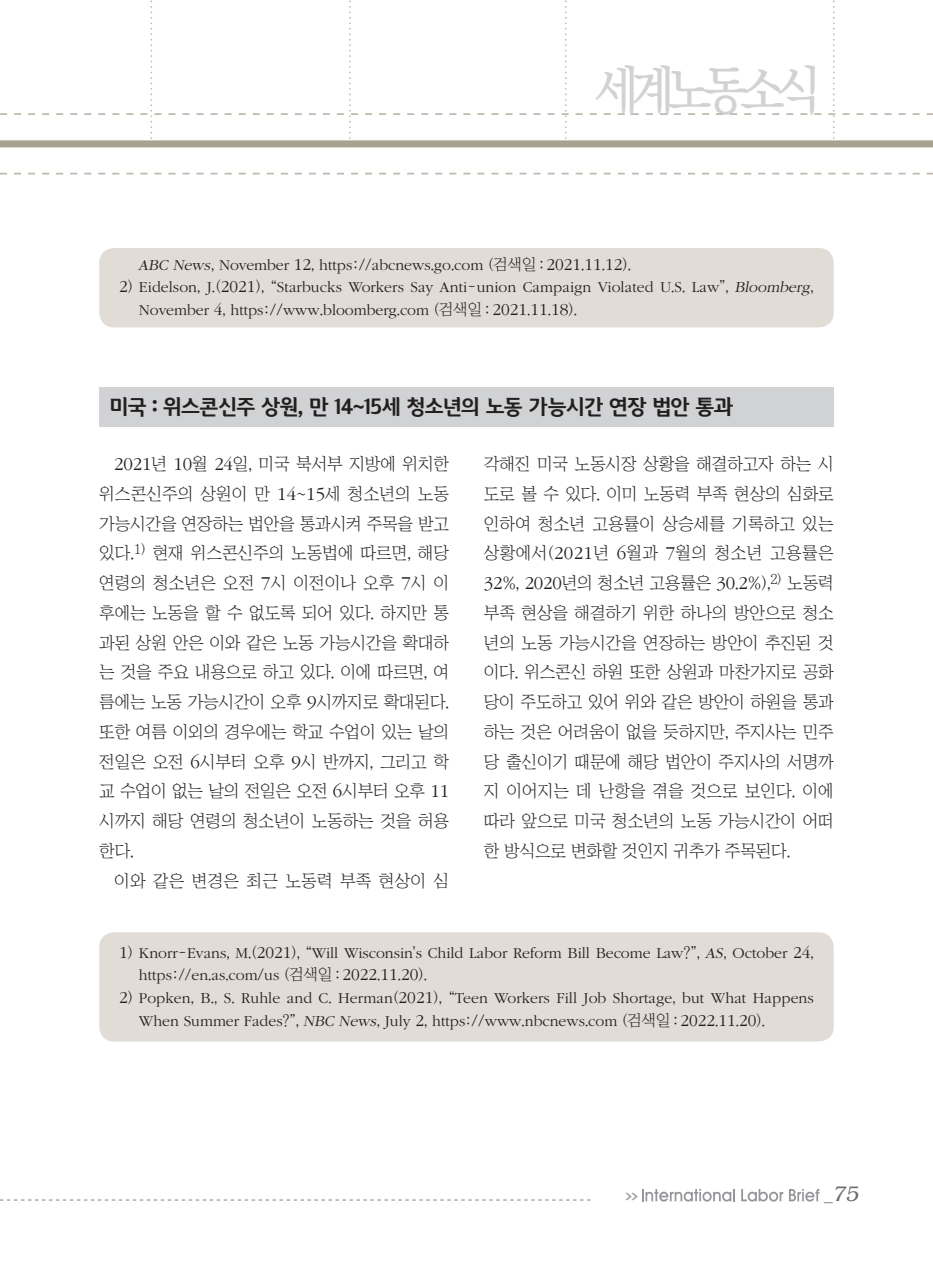
<style>
.page{position:relative;width:933px;height:1275px;background:#fff}
.page>*{position:absolute;margin:0;border:0;box-sizing:border-box;transform-origin:0 0}
.t1{font:500 52.5px "Ko Pub Batang";letter-spacing:-.175em;color:#d1d2d4;scale:.9 1}
.노사정__제목{font:700 21px "Auction Gothic";letter-spacing:-.06em;color:#231f20}
.t2{font:italic 300 21px "Bookman";color:#6c6d70}
.노사정__본문{font:17.15px/29.8px "Chosunilbo NM";letter-spacing:-.01em;color:#231f20;text-align:justify}
.노사정__본문-2{font:17.15px "Chosunilbo NM";letter-spacing:.015em;color:#231f20}
.각주{font:300 15.75px/22.8px "ITC Garamond Std";color:#231f20}
.t3{font:700 7.88px "Ko Pub Dotum";color:#939598;scale:2 1}
.s1{font-style:italic}
.s2{font-family:"Chosunilbo NM";font-weight:400}
.s3{font-size:17.32px}
.s4{font-family:"ITC Garamond Std";font-weight:300;font-size:18.9px}
.s5{font-family:"Helvetica";font-weight:400;font-style:normal;font-size:17.5px}
</style>
<div class="page">
<svg style="left:0;top:1199px;width:590px;height:1px"></svg>
<svg style="left:0;top:173px;width:933px;height:1px"></svg>
<svg style="left:0;top:0;width:933px;height:147px"></svg>
<svg style="left:642px;top:1189px;width:93px;height:13px"></svg>
<svg style="left:741px;top:1189px;width:42px;height:13px"></svg>
<svg style="left:789px;top:1189px;width:30px;height:12px"></svg>
<div style="left:99px;top:248px;width:734px;height:79px;background:#e1dcd5;border-radius:15px"></div>
<div style="left:99px;top:932px;width:734px;height:109px;background:#e1dcd5;border-radius:15px"></div>
<div style="left:99px;top:387px;width:734px;height:40px;background:#d1d2d4"></div>
<h1 class="t1" style="left:595px;top:64px;width:253px">세계노동소식</h1>
<p class="각주" style="left:138px;top:254px;width:494px"><span class="s1">ABCNews</span><span class="s2">,</span> November <span class="s3">12</span><span class="s2">,</span> https<span class="s2">://</span>abcnews<span class="s2">.</span>go<span class="s2">.</span>com <span class="s2">(검색일 :</span> <span class="s3">2021</span><span class="s2">.</span><span class="s3">11</span><span class="s2">.</span><span class="s3">12</span><span class="s2">).</span></p>
<p class="각주" style="left:139px;top:276px;width:676px;text-indent:-20px"><span class="s3">2</span><span class="s2">)</span> Eidelson<span class="s2">,</span> J<span class="s2">.(</span><span class="s3">2021</span><span class="s2">), “</span>Starbucks Workers Say Anti<span class="s2">-</span>union Campaign Violated U<span class="s2">.</span>S<span class="s2">.</span> Law<span class="s2">”,</span> <span class="s1">Bloomberg</span><span class="s2">,<br></span>November <span class="s3">4</span><span class="s2">,</span> https<span class="s2">://</span>www<span class="s2">.</span>bloomberg<span class="s2">.</span>com <span class="s2">(검색일 :</span> <span class="s3">2021</span><span class="s2">.</span><span class="s3">11</span><span class="s2">.</span><span class="s3">18</span><span class="s2">).</span></p>
<p class="노사정__제목" style="left:109px;top:396px;width:625px">미국 : 위스콘신주 상원, 만 14~15세 청소년의 노동 가능시간 연장 법안 통과</p>
<p class="노사정__본문" style="left:99px;top:449px;width:351px;text-indent:15px"><span class="s4">2021</span>년 <span class="s4">10</span>월 <span class="s4">24</span>일, 미국 북서부 지방에 위치한 위스콘신주의 상원이 만 <span class="s4">14</span>~<span class="s4">15</span>세 청소년의 노동 가능시간을 연장하는 법안을 통과시켜 주목을 받고 있다.<sup>1)</sup> 현재 위스콘신주의 노동법에 따르면, 해당 연령의 청소년은 오전 <span class="s4">7</span>시 이전이나 오후 <span class="s4">7</span>시 이 후에는 노동을 할 수 없도록 되어 있다. 하지만 통 과된 상원 안은 이와 같은 노동 가능시간을 확대하 는 것을 주요 내용으로 하고 있다. 이에 따르면, 여 름에는 노동 가능시간이 오후 <span class="s4">9</span>시까지로 확대된다. 또한 여름 이외의 경우에는 학교 수업이 있는 날의 전일은 오전 <span class="s4">6</span>시부터 오후 <span class="s4">9</span>시 반까지, 그리고 학 교 수업이 없는 날의 전일은 오전 <span class="s4">6</span>시부터 오후 <span class="s4">11 </span>시까지 해당 연령의 청소년이 노동하는 것을 허용 한다.</p>
<p class="노사정__본문-2" style="left:114px;top:872px;width:336px">이와 같은 변경은 최근 노동력 부족 현상이 심</p>
<p class="노사정__본문" style="left:484px;top:449px;width:351px">각해진 미국 노동시장 상황을 해결하고자 하는 시 도로 볼 수 있다. 이미 노동력 부족 현상의 심화로 인하여 청소년 고용률이 상승세를 기록하고 있는 상황에서(<span class="s4">2021</span>년 <span class="s4">6</span>월과 <span class="s4">7</span>월의 청소년 고용률은 <span class="s4">32</span>%, <span class="s4">2020</span>년의 청소년 고용률은 <span class="s4">30</span>.<span class="s4">2</span>%),<sup>2)</sup> 노동력 부족 현상을 해결하기 위한 하나의 방안으로 청소 년의 노동 가능시간을 연장하는 방안이 추진된 것 이다. 위스콘신 하원 또한 상원과 마찬가지로 공화 당이 주도하고 있어 위와 같은 방안이 하원을 통과 하는 것은 어려움이 없을 듯하지만, 주지사는 민주 당 출신이기 때문에 해당 법안이 주지사의 서명까 지 이어지는 데 난항을 겪을 것으로 보인다. 이에 따라 앞으로 미국 청소년의 노동 가능시간이 어떠 한 방식으로 변화할 것인지 귀추가 주목된다.</p>
<p class="각주" style="left:139px;top:941px;width:676px;text-indent:-20px"><span class="s3">1</span><span class="s2">)</span> Knorr<span class="s2">-</span>Evans<span class="s2">,</span> M<span class="s2">.(</span><span class="s3">2021</span><span class="s2">), “</span>Will Wisconsin<span class="s2">'</span>s Child Labor Reform Bill Become Law<span class="s2">?”,</span> <span class="s1">AS</span><span class="s2">,</span> October <span class="s3">24</span><span class="s2">, </span>https<span class="s2">://</span>en<span class="s2">.</span>as<span class="s2">.</span>com<span class="s2">/</span>us <span class="s2">(검색일 :</span> <span class="s3">2022</span><span class="s2">.</span><span class="s3">11</span><span class="s2">.</span><span class="s3">20</span><span class="s2">).</span></p>
<p class="각주" style="left:139px;top:987px;width:676px;text-indent:-20px"><span class="s3">2</span><span class="s2">)</span> Popken<span class="s2">,</span> B<span class="s2">.,</span> S<span class="s2">.</span> Ruhle and C<span class="s2">.</span> Herman<span class="s2">(</span><span class="s3">2021</span><span class="s2">), “</span>Teen Workers Fill Job Shortage<span class="s2">,</span> but What Happens<br>When Summer Fades<span class="s2">?”,</span> <span class="s1">NBCNews</span><span class="s2">,</span> July <span class="s3">2</span><span class="s2">,</span> https<span class="s2">://</span>www<span class="s2">.</span>nbcnews<span class="s2">.</span>com <span class="s2">(검색일 :</span> <span class="s3">2022</span><span class="s2">.</span><span class="s3">11</span><span class="s2">.</span><span class="s3">20</span><span class="s2">).</span></p>
<p class="t3" style="left:625px;top:1192px;width:8px">&gt;&gt;</p>
<p class="t2" style="left:824px;top:1182px;width:36px"><span class="s5">_</span>75</p>
</div>
